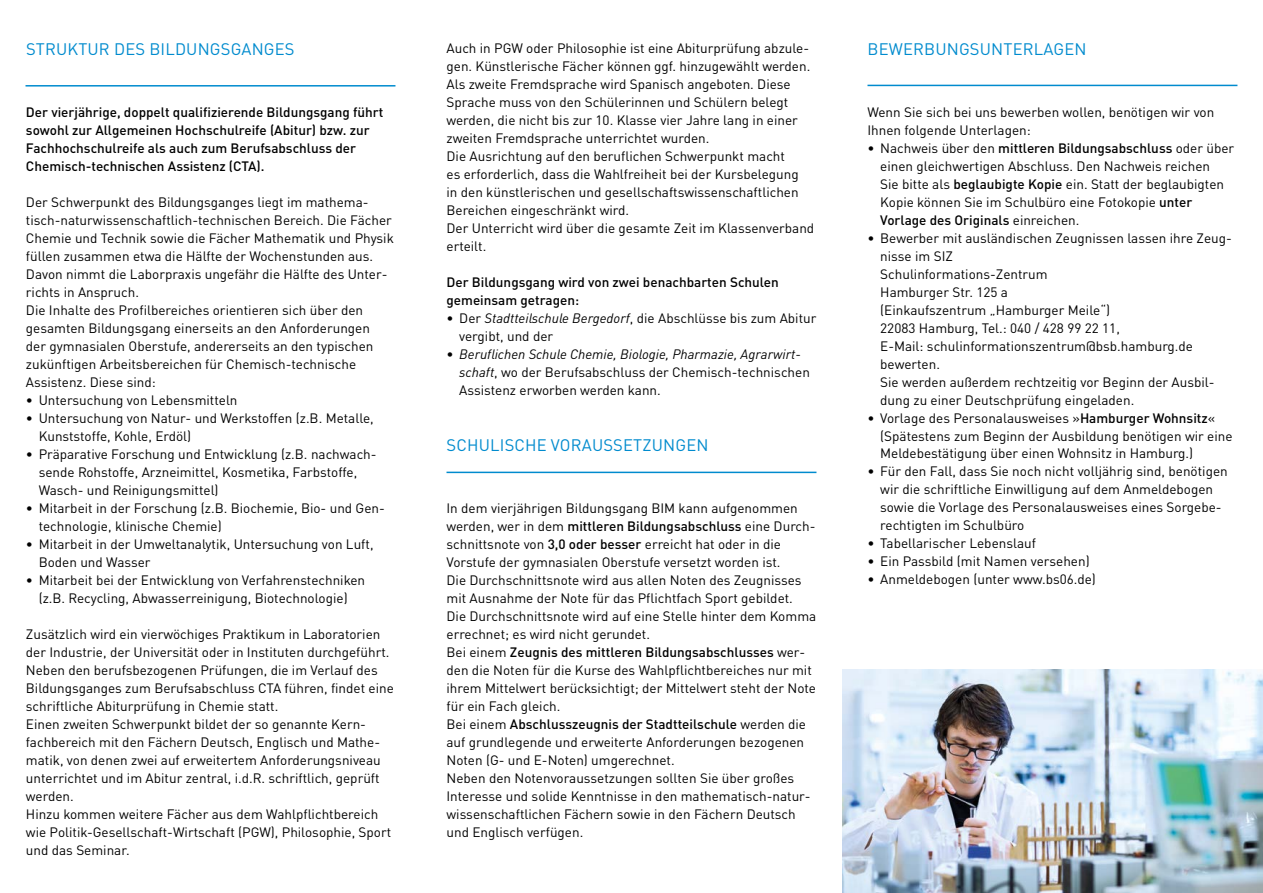
<style>
.page{position:relative;width:1263px;height:893px;background:#fff}
.page>*{position:absolute;margin:0;border:0;box-sizing:border-box;transform-origin:0 0}
.t1{font:16.5px "DINOT";letter-spacing:.01em;color:#008bce}
.t2{font:13.5px/18px "DINOT";color:#000}
.t3{font:500 13.5px/18px "DINOT";color:#000}
.s1{font-style:italic}
.s2{font-weight:500}
</style>
<div class="page">
<img style="left:842px;top:670px;width:421px;height:223px">
<hr style="left:446px;top:472px;width:370px;height:1px;background:#008bce">
<hr style="left:867px;top:85px;width:370px;height:1px;background:#008bce">
<hr style="left:26px;top:85px;width:369px;height:2px;background:#008bce">
<p class="t1" style="left:26px;top:39px;width:270px">STRUKTUR DES BILDUNGSGANGES</p>
<p class="t3" style="left:26px;top:102px;width:359px">Der vierjährige, doppelt qualifizierende Bildungsgang führt sowohl zur Allgemeinen Hochschulreife (Abitur) bzw. zur Fachhochschulreife als auch zum Berufsabschluss der Chemisch-technischen Assistenz (CTA).</p>
<p class="t2" style="left:26px;top:193px;width:369px">Der Schwerpunkt des Bildungsganges liegt im mathema&shy;tisch-naturwissenschaftlich-technischen Bereich. Die Fächer Chemie und Technik sowie die Fächer Mathematik und Physik füllen zusammen etwa die Hälfte der Wochenstunden aus.<br>Davon nimmt die Laborpraxis ungefähr die Hälfte des Unter&shy;richts in Anspruch.<br>Die Inhalte des Profilbereiches orientieren sich über den gesamten Bildungsgang einerseits an den Anforderungen<br>der gymnasialen Oberstufe, andererseits an den typischen zukünftigen Arbeitsbereichen für Chemisch-technische Assistenz. Diese sind:</p>
<p class="t2" style="left:26px;top:390px;width:213px">• Untersuchung von Lebensmitteln</p>
<p class="t2" style="left:39px;top:408px;width:337px;text-indent:-13px">• Untersuchung von Natur- und Werkstoffen (z.B. Metalle,<br>Kunststoffe, Kohle, Erdöl)</p>
<p class="t2" style="left:39px;top:444px;width:339px;text-indent:-13px">• Präparative Forschung und Entwicklung (z.B. nachwach&shy;sende Rohstoffe, Arzneimittel, Kosmetika, Farbstoffe,<br>Wasch- und Reinigungsmittel)</p>
<p class="t2" style="left:39px;top:498px;width:348px;text-indent:-13px">• Mitarbeit in der Forschung (z.B. Biochemie, Bio- und Gen&shy;technologie, klinische Chemie)</p>
<p class="t2" style="left:39px;top:534px;width:336px;text-indent:-13px">• Mitarbeit in der Umweltanalytik, Untersuchung von Luft,<br>Boden und Wasser</p>
<p class="t2" style="left:26px;top:570px;width:341px;text-align:center">• Mitarbeit bei der Entwicklung von Verfahrenstechniken (z.B. Recycling, Abwasserreinigung, Biotechnologie)</p>
<p class="t2" style="left:26px;top:624px;width:369px">Zusätzlich wird ein vierwöchiges Praktikum in Laboratorien der Industrie, der Universität oder in Instituten durchgeführt.<br>Neben den berufsbezogenen Prüfungen, die im Verlauf des Bildungsganges zum Berufsabschluss CTA führen, findet eine schriftliche Abiturprüfung in Chemie statt.<br>Einen zweiten Schwerpunkt bildet der so genannte Kern&shy;fachbereich mit den Fächern Deutsch, Englisch und Mathe&shy;matik, von denen zwei auf erweitertem Anforderungsniveau unterrichtet und im Abitur zentral, i.d.R. schriftlich, geprüft werden.<br>Hinzu kommen weitere Fächer aus dem Wahlpflichtbereich wie Politik-Gesellschaft-Wirtschaft (PGW), Philosophie, Sport und das Seminar.</p>
<p class="t2" style="left:446px;top:39px;width:364px">Auch in PGW oder Philosophie ist eine Abiturprüfung abzule-</p>
<p class="t1" style="left:867px;top:39px;width:220px">BEWERBUNGSUNTERLAGEN</p>
<p class="t2" style="left:446px;top:57px;width:369px">gen. Künstlerische Fächer können ggf. hinzugewählt werden.<br>Als zweite Fremdsprache wird Spanisch angeboten. Diese Sprache muss von den Schülerinnen und Schülern belegt werden, die nicht bis zur 10. Klasse vier Jahre lang in einer zweiten Fremdsprache unterrichtet wurden.<br>Die Ausrichtung auf den beruflichen Schwerpunkt macht<br>es erforderlich, dass die Wahlfreiheit bei der Kursbelegung<br>in den künstlerischen und gesellschaftswissenschaftlichen Bereichen eingeschränkt wird.<br>Der Unterricht wird über die gesamte Zeit im Klassenverband erteilt.</p>
<p class="t3" style="left:446px;top:273px;width:334px">Der Bildungsgang wird von zwei benachbarten Schulen gemeinsam getragen:</p>
<p class="t2" style="left:459px;top:309px;width:359px;text-indent:-13px">• Der <span class="s1">Stadtteilschule Bergedorf</span>, die Abschlüsse bis zum Abitur vergibt, und der</p>
<p class="t2" style="left:459px;top:345px;width:352px;text-indent:-13px">• <span class="s1">Beruflichen Schule Chemie, Biologie, Pharmazie, Agrarwirt&shy;schaft</span>, wo der Berufsabschluss der Chemisch-technischen<br>Assistenz erworben werden kann.</p>
<p class="t2" style="left:867px;top:102px;width:348px">Wenn Sie sich bei uns bewerben wollen, benötigen wir von<br>Ihnen folgende Unterlagen:</p>
<p class="t2" style="left:880px;top:138px;width:355px;text-indent:-13px">• Nachweis über den <span class="s2">mittleren Bildungsabschluss</span> oder über einen gleichwertigen Abschluss. Den Nachweis reichen<br>Sie bitte als <span class="s2">beglaubigte Kopie</span> ein. Statt der beglaubigten Kopie können Sie im Schulbüro eine Fotokopie <span class="s2">unter Vorlage des Originals</span> einreichen.</p>
<p class="t2" style="left:880px;top:228px;width:353px;text-indent:-13px">• Bewerber mit ausländischen Zeugnissen lassen ihre Zeug&shy;nisse im SIZ<br>Schulinformations-Zentrum<br>Hamburger Str. 125 a<br>(Einkaufszentrum „Hamburger Meile“)<br>22083 Hamburg, Tel.: 040 / 428 99 22 11,<br>E-Mail: schulinformationszentrum@bsb.hamburg.de bewerten.<br>Sie werden außerdem rechtzeitig vor Beginn der Ausbil&shy;dung zu einer Deutschprüfung eingeladen.</p>
<p class="t2" style="left:880px;top:408px;width:354px;text-indent:-13px">• Vorlage des Personalausweises »<span class="s2">Hamburger Wohnsitz</span>« (Spätestens zum Beginn der Ausbildung benötigen wir eine<br>Meldebestätigung über einen Wohnsitz in Hamburg.)</p>
<p class="t2" style="left:880px;top:462px;width:349px;text-indent:-13px">• Für den Fall, dass Sie noch nicht volljährig sind, benötigen wir die schriftliche Einwilligung auf dem Anmeldebogen sowie die Vorlage des Personalausweises eines Sorgebe&shy;rechtigten im Schulbüro</p>
<p class="t2" style="left:867px;top:534px;width:170px">• Tabellarischer Lebenslauf</p>
<p class="t2" style="left:867px;top:552px;width:224px">• Ein Passbild (mit Namen versehen)</p>
<p class="t2" style="left:867px;top:570px;width:230px">• Anmeldebogen (unter www.bs06.de)</p>
<p class="t1" style="left:447px;top:435px;width:263px">SCHULISCHE VORAUSSETZUNGEN</p>
<p class="t2" style="left:446px;top:499px;width:371px">In dem vierjährigen Bildungsgang BIM kann aufgenommen werden, wer in dem <span class="s2">mittleren Bildungsabschluss</span> eine Durch&shy;schnittsnote von <span class="s2">3,0 oder besser</span> erreicht hat oder in die Vorstufe der gymnasialen Oberstufe versetzt worden ist.<br>Die Durchschnittsnote wird aus allen Noten des Zeugnisses mit Ausnahme der Note für das Pflichtfach Sport gebildet.<br>Die Durchschnittsnote wird auf eine Stelle hinter dem Komma errechnet; es wird nicht gerundet.<br>Bei einem <span class="s2">Zeugnis des mittleren Bildungsabschlusses</span> wer&shy;den die Noten für die Kurse des Wahlpflichtbereiches nur mit ihrem Mittelwert berücksichtigt; der Mittelwert steht der Note für ein Fach gleich.<br>Bei einem <span class="s2">Abschlusszeugnis der Stadtteilschule</span> werden die auf grundlegende und erweiterte Anforderungen bezogenen Noten (G- und E-Noten) umgerechnet.<br>Neben den Notenvoraussetzungen sollten Sie über großes Interesse und solide Kenntnisse in den mathematisch-natur&shy;wissenschaftlichen Fächern sowie in den Fächern Deutsch und Englisch verfügen.</p>
</div>
